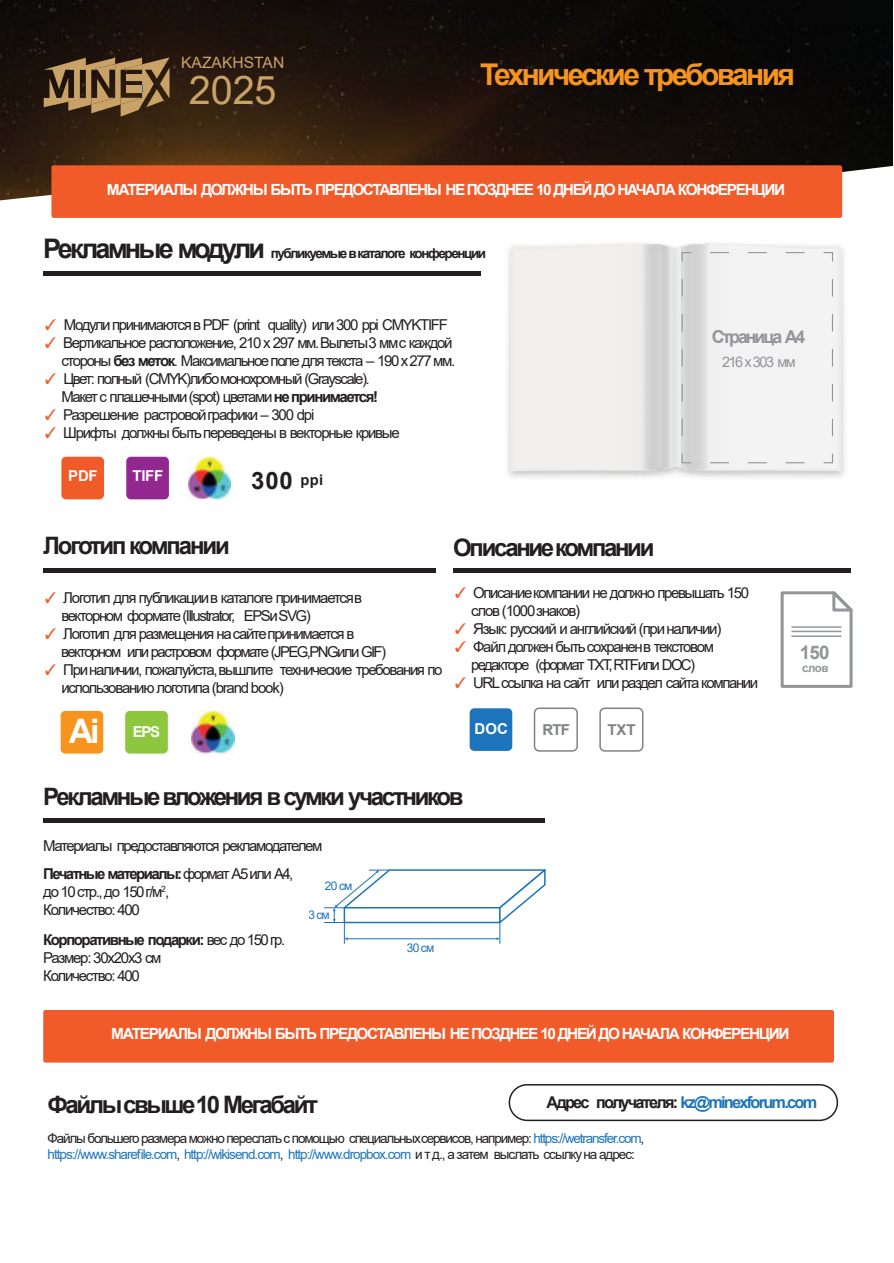
<style>
.page{position:relative;width:894px;height:1263px;background:#fff}
.page>*{position:absolute;margin:0;border:0;box-sizing:border-box;transform-origin:0 0}
.t1{font:39.45px "Arial";color:#c9a267}
.t2{font:700 33.75px "Arial";color:#fff}
.t3{font:700 30px "Arial";letter-spacing:-.09em;color:#f7941e}
.t4{font:700 24px "Arial";letter-spacing:-.095em;color:#231f20}
.t5{font:700 18.75px "Arial";color:#939598}
.t6{font:700 17.85px "Arial";letter-spacing:-.115em;color:#939598}
.t7{font:700 16.35px "Arial";letter-spacing:-.105em;color:#1c75bc}
.t8{font:15.6px "Arial";color:#c9a267}
.t9{font:700 15.45px "Arial";letter-spacing:-.09em;color:#fff}
.t10{font:15px/18px "Arial";letter-spacing:-.09em;color:#231f20}
.t11{font:15px/18px "Arial";letter-spacing:-.11em;color:#231f20}
.t12{font:700 15px "Arial";letter-spacing:-.02em;color:#fff}
.t13{font:700 15px "Arial";letter-spacing:-.03em;color:#808285}
.t14{font:14.55px "Arial";letter-spacing:-.1em;color:#939598}
.t15{font:13.5px/16.2px "Arial";letter-spacing:-.085em;color:#231f20}
.t16{font:700 13.5px "Arial";letter-spacing:-.105em;color:#231f20}
.t17{font:12px "Arial";letter-spacing:-.07em;color:#1c75bc}
.t18{font:700 11.4px "Arial";color:#939598}
.s1{font-size:27px}
.s2{font-family:"MS UI Gothic";color:#f15a29}
.s3{font-weight:700}
.s4{color:#1c75bc}
.s5{color:#231f20}
</style>
<div class="page">
<div style="left:43px;top:1010px;width:791px;height:53px;background:#f15a29;border-radius:2px"></div>
<img style="left:0;top:0;width:893px;height:166px">
<svg style="left:0;top:166px;width:892px;height:300px"></svg>
<img style="left:503px;top:241px;width:347px;height:237px">
<div style="left:61px;top:711px;width:42px;height:43px;background:#f7941e;border-radius:5px"></div>
<div style="left:125px;top:711px;width:43px;height:43px;background:#8dc63f;border-radius:5px"></div>
<div style="left:126px;top:457px;width:43px;height:42px;background:#92278f;border-radius:5px"></div>
<div style="left:61px;top:457px;width:43px;height:42px;background:#f15a29;border-radius:5px"></div>
<div style="left:534px;top:708px;width:44px;height:44px;border:2px solid #808285;border-radius:5px"></div>
<div style="left:599px;top:708px;width:44px;height:44px;border:2px solid #808285;border-radius:5px"></div>
<div style="left:470px;top:708px;width:42px;height:43px;background:#1c75bc;border-radius:5px"></div>
<div style="left:51px;top:165px;width:791px;height:53px;background:#f15a29;border-radius:2px"></div>
<img style="left:188px;top:457px;width:43px;height:42px">
<img style="left:192px;top:710px;width:43px;height:43px">
<svg style="left:780px;top:591px;width:73px;height:97px"></svg>
<hr style="left:791px;top:626px;width:50px;height:2px;background:#939598">
<hr style="left:791px;top:631px;width:50px;height:1px;background:#939598">
<hr style="left:791px;top:635px;width:50px;height:2px;background:#939598">
<svg style="left:511px;top:244px;width:330px;height:227px"></svg>
<div style="left:43px;top:271px;width:438px;height:5px;background:#231f20"></div>
<hr style="left:43px;top:568px;width:393px;height:4px;background:#231f20">
<div style="left:43px;top:818px;width:502px;height:5px;background:#231f20"></div>
<hr style="left:453px;top:568px;width:398px;height:4px;background:#231f20">
<svg style="left:324px;top:869px;width:222px;height:74px"></svg>
<div style="left:509px;top:1084px;width:329px;height:37px;border:2px solid #231f20;border-radius:18px"></div>
<svg style="left:44px;top:57px;width:126px;height:60px;background:#735938"></svg>
<div style="left:127px;top:75px;width:16px;height:6px;background:#c9a267"></div>
<div style="left:127px;top:86px;width:15px;height:7px;background:#c9a267"></div>
<p class="t8" style="left:181px;top:57px;width:105px">KAZAKHSTAN</p>
<h1 class="t1" style="left:189px;top:75px;width:89px">2025</h1>
<h3 class="t3" style="left:480px;top:64px;width:316px">Технические требования</h3>
<p class="t9" style="left:107px;top:183px;width:680px">МАТЕРИАЛЫ ДОЛЖНЫ БЫТЬ ПРЕДОСТАВЛЕНЫ НЕ ПОЗДНЕЕ 10 ДНЕЙ ДО НАЧАЛА КОНФЕРЕНЦИИ</p>
<p class="t16" style="left:43px;top:248px;width:444px"><span class="s1">Рекламные модули</span> публикуемые в каталоге конференции</p>
<p class="t10" style="left:43px;top:317px;width:406px"><span class="s2">✓</span> Модули принимаются в PDF (print quality) или 300 ppi CMYKTIFF</p>
<p class="t10" style="left:43px;top:335px;width:413px;text-align:right"><span class="s2">✓</span> Вертикальное расположение, 210 x 297 мм.Вылеты3 ммс каждой стороны <span class="s3">без меток</span>. Максимальное поле для текста – 190 х 277 мм.</p>
<p class="t10" style="left:61px;top:371px;width:318px;text-indent:-18px"><span class="s2">✓</span> Цвет: полный (CMYK)либо монохромный (Grayscale).<br>Макет с плашечными (spot) цветами <span class="s3">не принимается!</span></p>
<p class="t10" style="left:43px;top:407px;width:273px"><span class="s2">✓</span> Разрешение растровойграфики – 300 dpi</p>
<p class="t10" style="left:43px;top:425px;width:358px"><span class="s2">✓</span> Шрифты должны быть переведены в векторные кривые</p>
<p class="t12" style="left:68px;top:471px;width:31px">PDF</p>
<h3 class="t4" style="left:251px;top:472px;width:74px">300 <sup>ppi</sup></h3>
<p class="t12" style="left:132px;top:471px;width:32px">TIFF</p>
<p class="t6" style="left:712px;top:330px;width:95px">Страница А4</p>
<p class="t14" style="left:722px;top:356px;width:75px">216 x 303 мм</p>
<h3 class="t4" style="left:43px;top:537px;width:188px">Логотип компании</h3>
<p class="t10" style="left:61px;top:590px;width:302px;text-indent:-18px"><span class="s2">✓</span> Логотип для публикациив каталоге принимаетсяв векторном формате (Illustrator, EPSиSVG)</p>
<p class="t11" style="left:61px;top:626px;width:326px;text-indent:-18px"><span class="s2">✓</span> Логотип для размещения на сайтепринимается в векторном или растровом формате (JPEG,PNGили GIF)</p>
<p class="t10" style="left:61px;top:662px;width:383px;text-indent:-18px"><span class="s2">✓</span> При наличии, пожалуйста,вышлите технические требования по использованию логотипа (brand book)</p>
<h2 class="t2" style="left:69px;top:719px;width:32px">Ai</h2>
<p class="t12" style="left:133px;top:726px;width:29px">EPS</p>
<h3 class="t4" style="left:453px;top:538px;width:203px">Описаниекомпании</h3>
<p class="t10" style="left:471px;top:585px;width:279px;text-indent:-18px"><span class="s2">✓</span> Описаниекомпании не должно превышать 150 слов (1000знаков)</p>
<p class="t10" style="left:453px;top:621px;width:270px"><span class="s2">✓</span> Язык: русский и английский (при наличии)</p>
<p class="t10" style="left:453px;top:639px;width:263px;text-align:center"><span class="s2">✓</span> Файл должен быть сохраненв текстовом редакторе (формат TXT, RTFили DOC)</p>
<p class="t10" style="left:453px;top:675px;width:307px"><span class="s2">✓</span> URL ссылка на сайт или раздел сайта компании</p>
<p class="t12" style="left:475px;top:724px;width:35px">DOC</p>
<p class="t13" style="left:542px;top:724px;width:29px">RTF</p>
<p class="t13" style="left:608px;top:724px;width:30px">TXT</p>
<p class="t5" style="left:800px;top:645px;width:31px">150</p>
<p class="t18" style="left:802px;top:664px;width:28px">слов</p>
<h3 class="t4" style="left:43px;top:787px;width:422px">Рекламные вложения в сумки участников</h3>
<p class="t10" style="left:43px;top:838px;width:281px">Материалы предоставляются рекламодателем</p>
<p class="t10" style="left:43px;top:866px;width:252px"><span class="s3">Печатные материалы:</span> формат A5 или A4, до 10 стр., до 150г/м<sup>2</sup>,<br>Количество: 400</p>
<p class="t10" style="left:43px;top:932px;width:244px"><span class="s3">Корпоративные подарки:</span> вес до 150 гр.<br>Размер: 30x20x3 см<br>Количество: 400</p>
<p class="t17" style="left:325px;top:881px;width:29px">20 см</p>
<p class="t17" style="left:309px;top:910px;width:23px">3см</p>
<p class="t17" style="left:407px;top:943px;width:29px">30 см</p>
<p class="t9" style="left:111px;top:1028px;width:680px">МАТЕРИАЛЫ ДОЛЖНЫ БЫТЬ ПРЕДОСТАВЛЕНЫ НЕ ПОЗДНЕЕ 10 ДНЕЙ ДО НАЧАЛА КОНФЕРЕНЦИИ</p>
<h3 class="t4" style="left:48px;top:1095px;width:272px">Файлысвыше10 Мегабайт</h3>
<p class="t15" style="left:48px;top:1131px;width:598px">Файлы большего размера можно переслать с помощью специальныхсервисов, например: <span class="s4">https://wetransfer.com</span>, <span class="s4">https://www.sharefile.com</span>, <span class="s4">http://wikisend.com</span>, <span class="s4">http://www.dropbox.com</span> и т д., а затем выслать ссылкуна адрес:</p>
<p class="t7" style="left:546px;top:1096px;width:272px"><span class="s5">Адрес получателя:</span> kz@minexforum.com</p>
</div>
